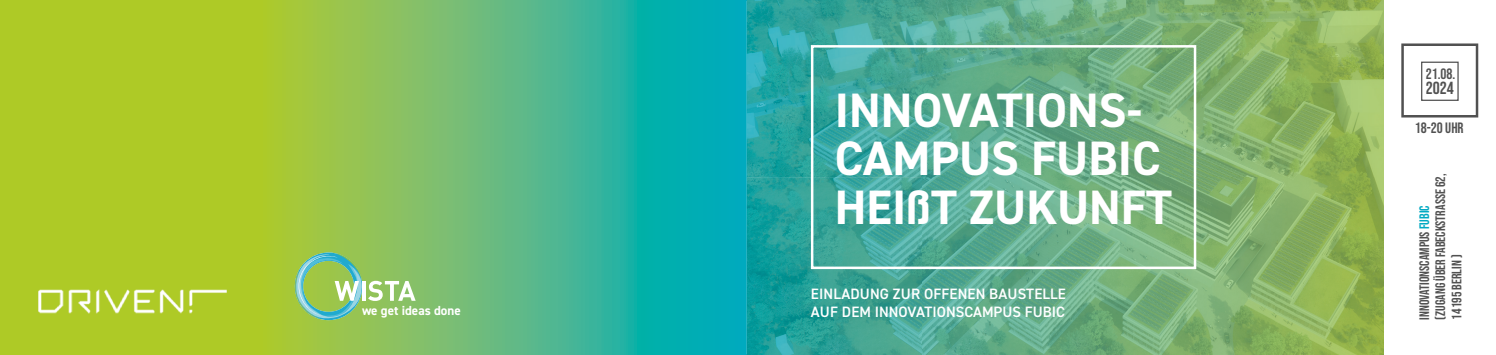
<style>
.page{position:relative;width:1496px;height:355px;background:#fff}
.page>*{position:absolute;margin:0;border:0;box-sizing:border-box;transform-origin:0 0}
.t1{font:700 48.25px/48.2px "DIN2014";color:#fff}
.t2{font:17.5px "Bebas Neue";color:#515151}
.t3{font:600 15px/18px "DIN2014";letter-spacing:.01em;color:#fff}
.t4{font:15px "Bebas Neue";color:#515151}
.t5{font:13.75px/16.2px "Bebas Neue";color:#515151}
.t6{font:700 13.12px "DIN2014";color:#fff}
.s1{color:#00a9c2}
</style>
<div class="page">
<svg style="left:0;top:0;width:746px;height:354px;background:#74bf61"></svg>
<svg style="left:756px;top:354px;width:739px;height:1px"></svg>
<img style="left:746px;top:0;width:638px;height:354px">
<svg style="left:294px;top:252px;width:121px;height:68px;background:#95c87a"></svg>
<div style="left:811px;top:45px;width:385px;height:224px;border:2px solid #fff"></div>
<div style="left:1401px;top:43px;width:77px;height:74px;border:2px solid #515151"></div>
<div style="left:1420px;top:61px;width:38px;height:40px;border:1px solid #515151"></div>
<img style="left:39px;top:285px;width:187px;height:30px">
<p class="t6" style="left:362px;top:301px;width:100px">we get ideas done</p>
<h1 class="t1" style="left:834px;top:85px;width:339px">INNOVATIONS-<br>CAMPUS FUBIC<br>HEIßT ZUKUNFT</h1>
<p class="t3" style="left:811px;top:284px;width:256px">EINLADUNG ZUR OFFENEN BAUSTELLE<br>AUF DEM INNOVATIONSCAMPUS FUBIC</p>
<p class="t4" style="left:1425px;top:65px;width:31px">21.08.</p>
<p class="t2" style="left:1425px;top:78px;width:30px">2024</p>
<p class="t4" style="left:1414px;top:119px;width:50px">18-20 UHR</p>
<p class="t5" style="left:1415px;top:319px;width:147px;rotate:-90deg">INNOVATIONSCAMPUS <span class="s1">FUBIC </span>(ZUGANG ÜBER FABECKSTRASSE 62,<br>14195 BERLIN )</p>
</div>
